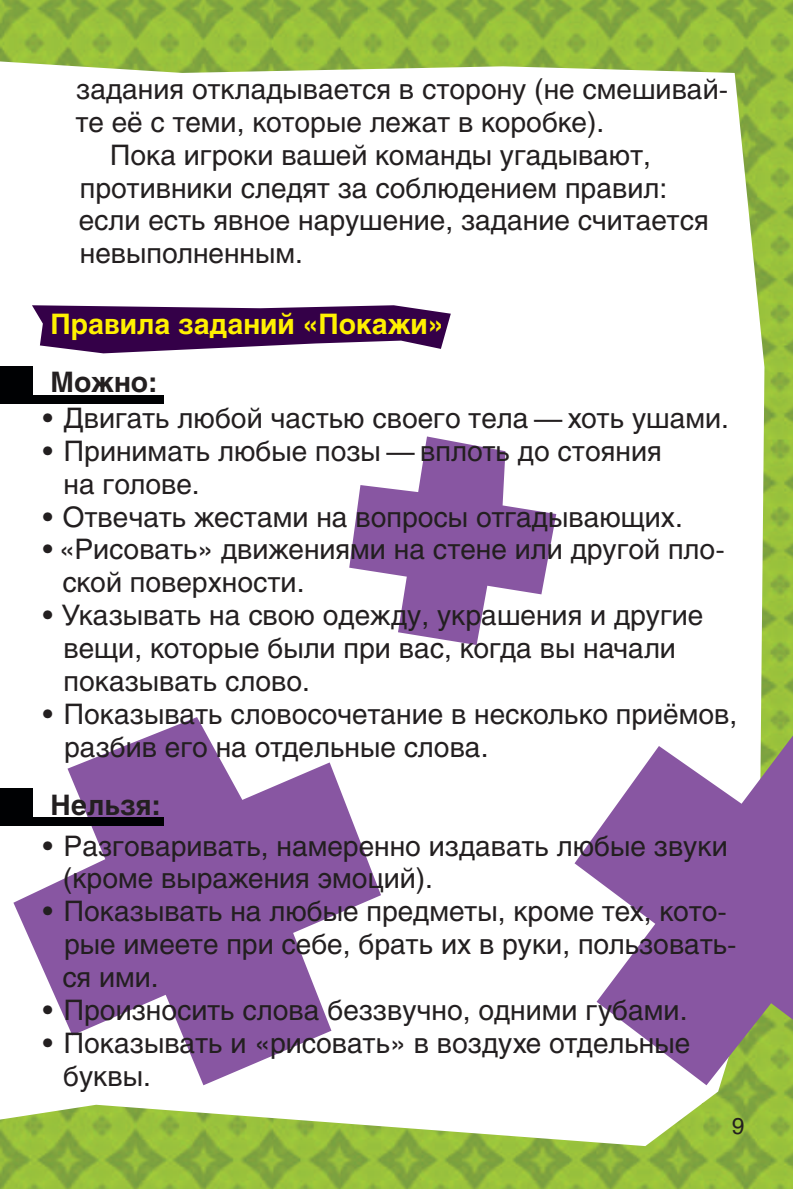
<style>
.page{position:relative;width:793px;height:1189px;background:#fff}
.page>*{position:absolute;margin:0;border:0;box-sizing:border-box;transform-origin:0 0}
.t1{font:28px/32.9px "Helios";color:#231f20}
.t2{font:700 28px "Helios";color:#fff101}
.t3{font:700 28px "Helios";color:#231f20}
.t4{font:22.75px "Helios";color:#231f20}
</style>
<div class="page">
<img style="left:703px;top:0;width:90px;height:1189px">
<img style="left:0;top:0;width:703px;height:73px">
<img style="left:0;top:1103px;width:703px;height:86px">
<svg style="left:349px;top:436px;width:207px;height:209px;fill:#8856a2"></svg>
<svg style="left:13px;top:717px;width:368px;height:368px;fill:#8856a2"></svg>
<svg style="left:574px;top:726px;width:219px;height:359px;fill:#8856a2"></svg>
<svg style="left:32px;top:305px;width:419px;height:48px"></svg>
<div style="left:0;top:366px;width:32px;height:38px;background:#000103"></div>
<div style="left:14px;top:395px;width:149px;height:9px;background:#000103"></div>
<div style="left:0;top:788px;width:32px;height:37px;background:#000103"></div>
<div style="left:14px;top:817px;width:149px;height:8px;background:#000103"></div>
<p class="t1" style="left:76px;top:72px;width:653px">задания откладывается в сторону (не смешивай-</p>
<p class="t1" style="left:76px;top:105px;width:530px">те её с теми, которые лежат в коробке).</p>
<p class="t1" style="left:110px;top:138px;width:542px">Пока игроки вашей команды угадывают,</p>
<p class="t1" style="left:80px;top:171px;width:589px">противники следят за соблюдением правил:</p>
<p class="t1" style="left:79px;top:204px;width:631px">если есть явное нарушение, задание считается</p>
<p class="t1" style="left:80px;top:237px;width:225px">невыполненным.</p>
<p class="t2" style="left:51px;top:308px;width:394px">Правила заданий «Покажи»</p>
<p class="t3" style="left:51px;top:366px;width:109px">Можно:</p>
<p class="t1" style="left:43px;top:401px;width:688px">• Двигать любой частью своего тела — хоть ушами.</p>
<p class="t1" style="left:63px;top:434px;width:599px;text-indent:-21px">• Принимать любые позы — вплоть до стояния на голове.</p>
<p class="t1" style="left:43px;top:500px;width:641px">• Отвечать жестами на вопросы отгадывающих.</p>
<p class="t1" style="left:62px;top:533px;width:664px;text-indent:-20px">• «Рисовать» движениями на стене или другой пло&shy;ской поверхности.</p>
<p class="t1" style="left:63px;top:599px;width:641px;text-indent:-21px">• Указывать на свою одежду, украшения и другие вещи, которые были при вас, когда вы начали показывать слово.</p>
<p class="t1" style="left:64px;top:697px;width:674px;text-indent:-21px">• Показывать словосочетание в несколько приёмов, разбив его на отдельные слова.</p>
<p class="t3" style="left:51px;top:788px;width:112px">Нельзя:</p>
<p class="t1" style="left:63px;top:829px;width:666px;text-indent:-20px">• Разговаривать, намеренно издавать любые звуки (кроме выражения эмоций).</p>
<p class="t1" style="left:62px;top:895px;width:676px;text-indent:-20px">• Показывать на любые предметы, кроме тех, кото&shy;рые имеете при себе, брать их в руки, пользовать&shy;ся ими.</p>
<p class="t1" style="left:43px;top:993px;width:646px">• Произносить слова беззвучно, одними губами.</p>
<p class="t1" style="left:63px;top:1026px;width:628px;text-indent:-20px">• Показывать и «рисовать» в воздухе отдельные буквы.</p>
<p class="t4" style="left:731px;top:1112px;width:14px">9</p>
</div>
